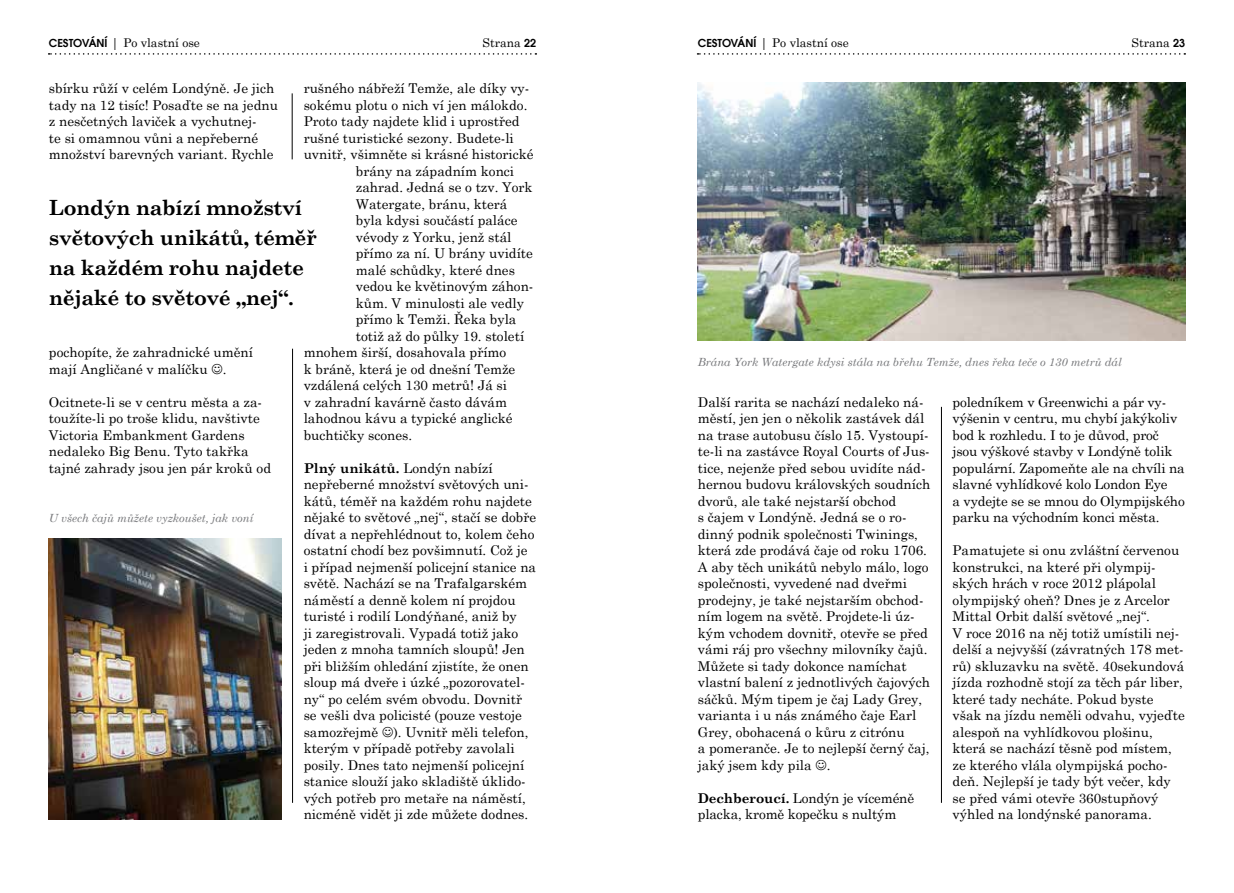
<style>
.page{position:relative;width:1234px;height:893px;background:#fff}
.page>*{position:absolute;margin:0;border:0;box-sizing:border-box;transform-origin:0 0}
.t1{font:700 21px/30px "Century Schoolbook";letter-spacing:-.02em;color:#000}
.t2{font:13.5px/16.5px "Century Schoolbook";color:#000}
.t3{font:12px "Century Schoolbook";color:#000}
.t4{font:italic 11.25px "Century Schoolbook";color:#77787b}
.s1{font-family:"Avant Garde Gothic Itc TEE";font-weight:600}
.s2{font-family:"Minion Pro"}
.s3{font-weight:700}
</style>
<div class="page">
<svg style="left:697px;top:53px;width:487px;height:2px"></svg>
<svg style="left:49px;top:53px;width:487px;height:2px"></svg>
<hr style="left:292px;top:349px;width:1px;height:454px;background:#000">
<hr style="left:292px;top:93px;width:1px;height:66px;background:#000">
<hr style="left:940px;top:407px;width:1px;height:396px;background:#000">
<img style="left:49px;top:539px;width:232px;height:280px">
<img style="left:697px;top:83px;width:487px;height:258px">
<p class="t3" style="left:49px;top:32px;width:152px"><span class="s1">CESTOVÁNÍ</span> <span class="s2">|</span> Po vlastní ose</p>
<p class="t3" style="left:482px;top:32px;width:55px">Strana <span class="s1">22</span></p>
<p class="t3" style="left:697px;top:32px;width:152px"><span class="s1">CESTOVÁNÍ</span> <span class="s2">|</span> Po vlastní ose</p>
<p class="t3" style="left:1131px;top:32px;width:55px">Strana <span class="s1">23</span></p>
<p class="t2" style="left:49px;top:79px;width:230px">sbírku růží v celém Londýně. Je jich tady na 12 tisíc! Posaďte se na jednu z nesčetných laviček a vychutnej-<br>te si omamnou vůni a nepřeberné množství barevných variant. Rychle</p>
<p class="t2" style="left:303px;top:79px;width:227px">rušného nábřeží Temže, ale díky vy-</p>
<p class="t2" style="left:303px;top:96px;width:225px">sokému plotu o nich ví jen málokdo.</p>
<p class="t2" style="left:303px;top:112px;width:217px">Proto tady najdete klid i uprostřed</p>
<p class="t2" style="left:303px;top:129px;width:211px">rušné turistické sezony. Budete-li</p>
<p class="t2" style="left:303px;top:145px;width:231px">uvnitř, všimněte si krásné historické</p>
<p class="t2" style="left:356px;top:162px;width:160px">brány na západním konci</p>
<p class="t2" style="left:356px;top:178px;width:178px">zahrad. Jedná se o tzv. York</p>
<p class="t2" style="left:356px;top:195px;width:153px">Watergate, bránu, která</p>
<p class="t2" style="left:356px;top:211px;width:163px">byla kdysi součástí paláce</p>
<p class="t2" style="left:356px;top:228px;width:157px">vévody z Yorku, jenž stál</p>
<p class="t2" style="left:356px;top:244px;width:179px">přímo za ní. U brány uvidíte</p>
<p class="t2" style="left:356px;top:261px;width:161px">malé schůdky, které dnes</p>
<p class="t2" style="left:356px;top:277px;width:179px">vedou ke květinovým záhon-</p>
<p class="t2" style="left:356px;top:294px;width:170px">kům. V minulosti ale vedly</p>
<p class="t2" style="left:356px;top:310px;width:162px">přímo k Temži. Řeka byla</p>
<p class="t2" style="left:356px;top:327px;width:170px">totiž až do půlky 19. století</p>
<p class="t2" style="left:303px;top:343px;width:204px">mnohem širší, dosahovala přímo</p>
<p class="t2" style="left:303px;top:360px;width:213px">k bráně, která je od dnešní Temže</p>
<p class="t2" style="left:303px;top:376px;width:205px">vzdálená celých 130 metrů! Já si</p>
<p class="t2" style="left:303px;top:393px;width:205px">v zahradní kavárně často dávám</p>
<p class="t2" style="left:303px;top:409px;width:210px">lahodnou kávu a typické anglické</p>
<p class="t2" style="left:303px;top:426px;width:110px">buchtičky scones.</p>
<p class="t2" style="left:303px;top:459px;width:234px"><span class="s3">Plný unikátů.</span> Londýn nabízí nepřeberné množství světových uni&shy;kátů, téměř na každém rohu najdete nějaké to světové „nej“, stačí se dobře dívat a nepřehlédnout to, kolem čeho ostatní chodí bez povšimnutí. Což je<br>i případ nejmenší policejní stanice na světě. Nachází se na Trafalgarském náměstí a denně kolem ní projdou turisté i rodilí Londýňané, aniž by<br>ji zaregistrovali. Vypadá totiž jako jeden z mnoha tamních sloupů! Jen při bližším ohledání zjistíte, že onen sloup má dveře i úzké „pozorovatel&shy;ny“ po celém svém obvodu. Dovnitř se vešli dva policisté (pouze vestoje samozřejmě ). Uvnitř měli telefon, kterým v případě potřeby zavolali posily. Dnes tato nejmenší policejní stanice slouží jako skladiště úklido&shy;vých potřeb pro metaře na náměstí, nicméně vidět ji zde můžete dodnes.</p>
<h1 class="t1" style="left:49px;top:191px;width:270px">Londýn nabízí množství světových unikátů, téměř na každém rohu najdete nějaké to světové „nej“.</h1>
<p class="t2" style="left:49px;top:343px;width:205px">pochopíte, že zahradnické umění mají Angličané v malíčku .</p>
<p class="t2" style="left:49px;top:393px;width:224px">Ocitnete-li se v centru města a za&shy;toužíte-li po troše klidu, navštivte Victoria Embankment Gardens nedaleko Big Benu. Tyto takřka tajné zahrady jsou jen pár kroků od</p>
<p class="t4" style="left:697px;top:353px;width:425px">Brána York Watergate kdysi stála na břehu Temže, dnes řeka teče o 130 metrů dál</p>
<p class="t2" style="left:952px;top:393px;width:234px">poledníkem v Greenwichi a pár vy&shy;výšenin v centru, mu chybí jakýkoliv bod k rozhledu. I to je důvod, proč jsou výškové stavby v Londýně tolik populární. Zapomeňte ale na chvíli na slavné vyhlídkové kolo London Eye<br>a vydejte se se mnou do Olympijského parku na východním konci města.</p>
<p class="t2" style="left:952px;top:541px;width:234px">Pamatujete si onu zvláštní červenou konstrukci, na které při olympij&shy;ských hrách v roce 2012 plápolal olympijský oheň? Dnes je z Arcelor Mittal Orbit další světové „nej“.<br>V roce 2016 na něj totiž umístili nej&shy;delší a nejvyšší (závratných 178 met&shy;rů) skluzavku na světě. 40sekundová jízda rozhodně stojí za těch pár liber, které tady necháte. Pokud byste však na jízdu neměli odvahu, vyjeďte alespoň na vyhlídkovou plošinu, která se nachází těsně pod místem, ze kterého vlála olympijská pocho&shy;deň. Nejlepší je tady být večer, kdy se před vámi otevře 360stupňový výhled na londýnské panorama.</p>
<p class="t2" style="left:697px;top:393px;width:234px">Další rarita se nachází nedaleko ná&shy;městí, jen jen o několik zastávek dál na trase autobusu číslo 15. Vystoupí&shy;te-li na zastávce Royal Courts of Jus&shy;tice, nejenže před sebou uvidíte nád&shy;hernou budovu královských soudních dvorů, ale také nejstarší obchod<br>s čajem v Londýně. Jedná se o ro&shy;dinný podnik společnosti Twinings, která zde prodává čaje od roku 1706.<br>A aby těch unikátů nebylo málo, logo společnosti, vyvedené nad dveřmi prodejny, je také nejstarším obchod&shy;ním logem na světě. Projdete-li úz&shy;kým vchodem dovnitř, otevře se před vámi ráj pro všechny milovníky čajů.<br>Můžete si tady dokonce namíchat vlastní balení z jednotlivých čajových sáčků. Mým tipem je čaj Lady Grey, varianta i u nás známého čaje Earl Grey, obohacená o kůru z citrónu<br>a pomeranče. Je to nejlepší černý čaj, jaký jsem kdy pila .</p>
<p class="t2" style="left:697px;top:788px;width:218px"><span class="s3">Dechberoucí.</span> Londýn je víceméně placka, kromě kopečku s nultým</p>
<p class="t4" style="left:49px;top:510px;width:206px">U všech čajů můžete vyzkoušet, jak voní</p>
</div>
